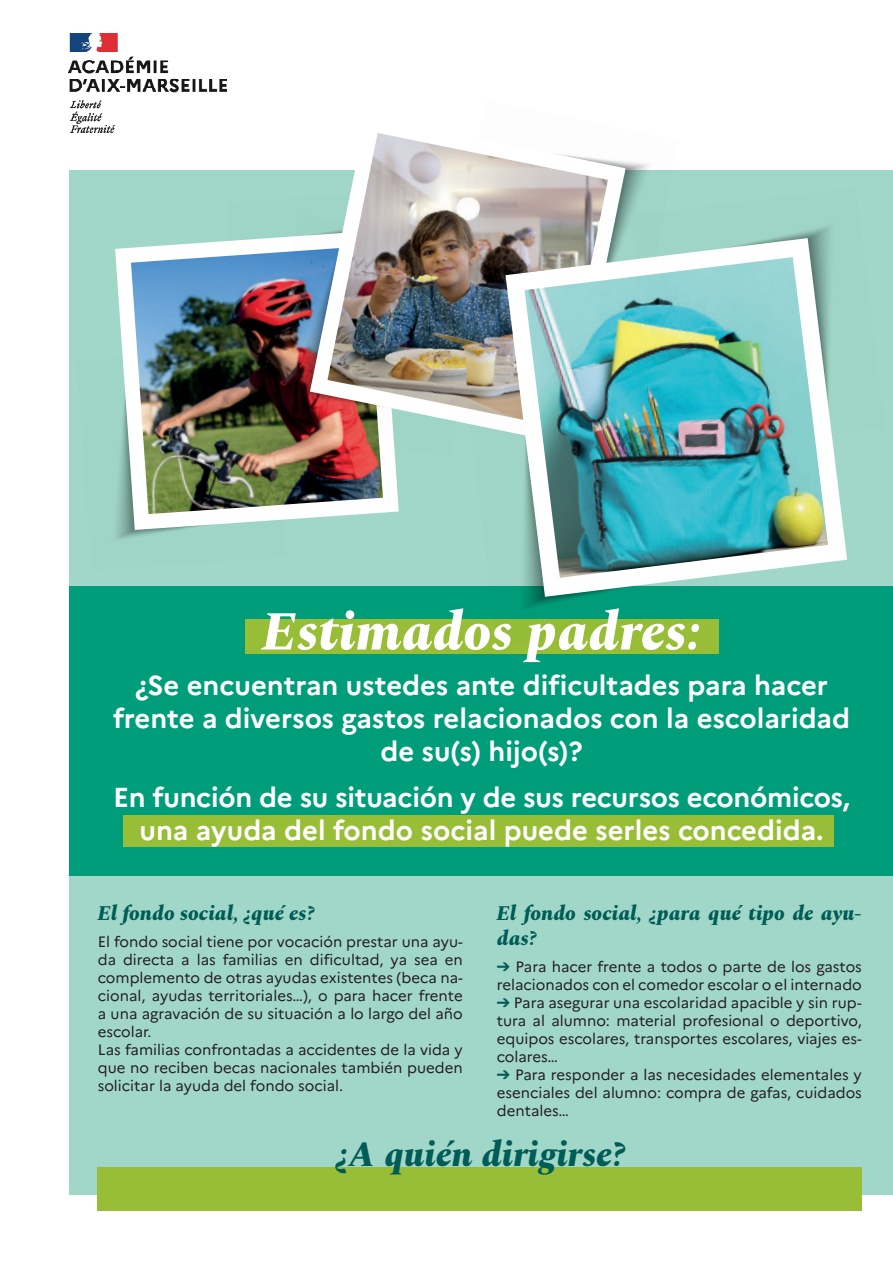
<style>
.page{position:relative;width:893px;height:1263px;background:#fff}
.page>*{position:absolute;margin:0;border:0;box-sizing:border-box;transform-origin:0 0}
.t1{font:italic 800 54.75px "Spectral";color:#fff}
.t2{font:italic 800 36px "Spectral";color:#005c56}
.t3{font:700 27.45px/32.8px "Marianne";color:#fff;text-align:center}
.t4{font:italic 800 21px/25.2px "Spectral";color:#005c56}
.t5{font:15px/18px "Marianne";color:#231f20}
.s1{color:#005c56}
</style>
<div class="page">
<div style="left:69px;top:170px;width:824px;height:1025px;background:#a1d7c8"></div>
<img style="left:68px;top:34px;width:158px;height:99px">
<div style="left:69px;top:587px;width:824px;height:289px;background:#009d7a"></div>
<div style="left:123px;top:815px;width:710px;height:32px;background:#97be36"></div>
<div style="left:245px;top:619px;width:474px;height:35px;background:#97be36"></div>
<img style="left:115px;top:239px;width:284px;height:299px">
<img style="left:257px;top:236px;width:142px;height:222px">
<img style="left:301px;top:133px;width:333px;height:320px">
<img style="left:468px;top:378px;width:67px;height:230px">
<img style="left:631px;top:188px;width:199px;height:41px">
<img style="left:496px;top:229px;width:361px;height:377px">
<div style="left:98px;top:1168px;width:764px;height:43px;background:#97be36"></div>
<h1 class="t1" style="left:262px;top:592px;width:440px">Estimados padres:</h1>
<h3 class="t3" style="left:113px;top:669px;width:739px">¿Se encuentran ustedes ante dificultades para hacer frente a diversos gastos relacionados con la escolaridad de su(s) hijo(s)?</h3>
<h3 class="t3" style="left:113px;top:781px;width:738px">En función de su situación y de sus recursos económicos, una ayuda del fondo social puede serles concedida.</h3>
<h3 class="t4" style="left:98px;top:899px;width:219px">El fondo social, ¿qué es?</h3>
<p class="t5" style="left:98px;top:932px;width:367px">El fondo social tiene por vocación prestar una ayu&shy;da directa a las familias en dificultad, ya sea en complemento de otras ayudas existentes (beca na&shy;cional, ayudas territoriales…), o para hacer frente a una agravación de su situación a lo largo del año escolar.<br>Las familias confrontadas a accidentes de la vida y que no reciben becas nacionales también pueden solicitar la ayuda del fondo social.</p>
<h3 class="t4" style="left:497px;top:899px;width:366px">El fondo social, ¿para qué tipo de ayu&shy;das?</h3>
<p class="t5" style="left:497px;top:957px;width:366px"><span class="s1">➔</span> Para hacer frente a todos o parte de los gastos relacionados con el comedor escolar o el internado</p>
<p class="t5" style="left:497px;top:993px;width:366px;text-align:justify"><span class="s1">➔</span> Para asegurar una escolaridad apacible y sin rup&shy;tura al alumno: material profesional o deportivo, equipos escolares, transportes escolares, viajes es&shy;colares…</p>
<p class="t5" style="left:497px;top:1065px;width:366px;text-align:justify"><span class="s1">➔</span> Para responder a las necesidades elementales y esenciales del alumno: compra de gafas, cuidados dentales…</p>
<h2 class="t2" style="left:336px;top:1128px;width:291px">¿A quién dirigirse?</h2>
</div>
